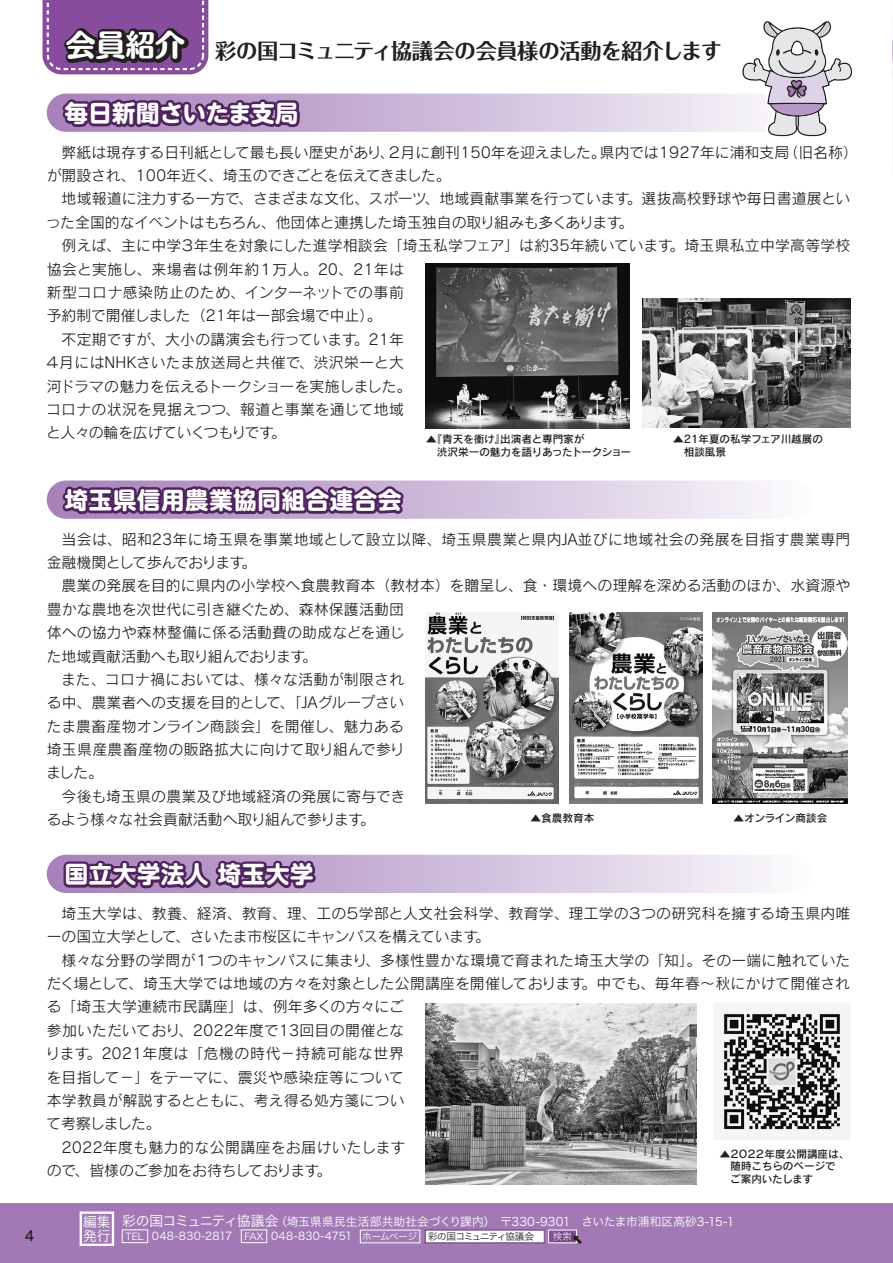
<style>
.page{position:relative;width:893px;height:1263px;background:#fff}
.page>*{position:absolute;margin:0;border:0;box-sizing:border-box;transform-origin:0 0}
.t1{font:29.7px "Humming Std E";color:#fff}
.t2{font:700 23.4px "UD Shin M Go Pro";letter-spacing:.03em;color:#fff}
.t3{font:700 23.4px "UD Shin M Go Pro";letter-spacing:.01em;color:#fff}
.t4{font:700 21.3px "Folk Pro";letter-spacing:-.025em;color:#231f20}
.t5{font:14.85px/23.4px "Rodin Pro N M";color:#231f20}
.t6{font:14.85px "Rodin Pro N M";letter-spacing:.02em;color:#231f20}
.t7{font:14.85px/23.4px "Rodin Pro N M";letter-spacing:.025em;color:#231f20}
.t8{font:14.85px "Rodin Pro N M";letter-spacing:-.04em;color:#231f20}
.t9{font:14.85px/23.4px "Rodin Pro N M";letter-spacing:.035em;color:#231f20}
.t10{font:14.85px "Rodin Pro N M";letter-spacing:-.02em;color:#231f20}
.t11{font:14.85px "Rodin Pro N M";letter-spacing:.04em;color:#231f20}
.t12{font:14.85px "Rodin Pro N M";letter-spacing:-.03em;color:#231f20}
.t13{font:14.85px "Rodin Pro N M";letter-spacing:-.05em;color:#231f20}
.t14{font:14.85px "Rodin Pro N M";letter-spacing:-.065em;color:#231f20}
.t15{font:14.85px "Rodin Pro N M";letter-spacing:-.045em;color:#231f20}
.t16{font:13.8px/13.8px "Hiragino Sans Pr 6 N W3";letter-spacing:-.06em;color:#fff}
.t17{font:13.8px "Rodin Pro N DB";color:#231f20}
.t18{font:11.7px "Hiragino Sans Pr 6 N W3";letter-spacing:.005em;color:#fff}
.t19{font:11.7px "Hiragino Sans Pr 6 N W3";letter-spacing:-.025em;color:#fff}
.t20{font:10.8px "Hiragino Sans Pr 6 N W3";letter-spacing:.015em;color:#fff}
.t21{font:10.65px/12.8px "Rodin Pro N DB";color:#231f20}
.t22{font:10.65px/12.8px "Rodin Pro N DB";letter-spacing:-.025em;color:#231f20}
.t23{font:9.6px "Hiragino Sans Pr 6 N W3";letter-spacing:-.04em;color:#fff}
.t24{font:9.6px "Hiragino Sans Pr 6 N W3";letter-spacing:-.105em;color:#231f20}
</style>
<div class="page">
<img style="left:892px;top:39px;width:1px;height:41px">
<div style="left:0;top:1203px;width:893px;height:60px;background:#a279b5"></div>
<svg style="left:47px;top:94px;width:765px;height:38px;background:#d6c7e1"></svg>
<div style="left:80px;top:1211px;width:34px;height:35px;border:2px solid #fff"></div>
<div style="left:122px;top:1229px;width:26px;height:14px;border:1px solid #fff"></div>
<div style="left:241px;top:1229px;width:26px;height:14px;border:1px solid #fff"></div>
<div style="left:360px;top:1230px;width:60px;height:13px;border:1px solid #fff"></div>
<div style="left:425px;top:1230px;width:119px;height:13px;background:#fff"></div>
<div style="left:549px;top:1230px;width:28px;height:13px;background:#874c9e"></div>
<div style="left:548px;top:1230px;width:29px;height:13px;border:1px solid #fff"></div>
<img style="left:552px;top:1231px;width:22px;height:13px">
<svg style="left:737px;top:21px;width:115px;height:116px"></svg>
<svg style="left:55px;top:93px;width:248px;height:39px;background:#7b558b"></svg>
<svg style="left:43px;top:0;width:165px;height:74px;background:#6d457c"></svg>
<svg style="left:47px;top:480px;width:765px;height:39px"></svg>
<svg style="left:58px;top:480px;width:358px;height:39px;background:#795488"></svg>
<svg style="left:47px;top:855px;width:765px;height:38px;background:#dacce3"></svg>
<svg style="left:61px;top:856px;width:257px;height:36px;background:#775086"></svg>
<img style="left:425px;top:264px;width:204px;height:164px">
<img style="left:642px;top:299px;width:208px;height:128px">
<img style="left:425px;top:612px;width:134px;height:192px">
<img style="left:570px;top:612px;width:132px;height:192px">
<img style="left:712px;top:612px;width:136px;height:192px">
<img style="left:722px;top:1013px;width:120px;height:118px">
<img style="left:425px;top:1003px;width:271px;height:181px">
<svg style="left:571px;top:1233px;width:6px;height:11px"></svg>
<h1 class="t1" style="left:66px;top:22px;width:121px">会員紹介</h1>
<h3 class="t4" style="left:215px;top:33px;width:508px">彩の国コミュニティ協議会の会員様の活動を紹介します</h3>
<h2 class="t3" style="left:65px;top:94px;width:235px">毎日新聞さいたま支局</h2>
<p class="t5" style="left:47px;top:140px;width:405px">　弊紙は現存する日刊紙として最も長い歴史があり<br>が開設され、100年近く、埼玉のできごとを伝えてきました。</p>
<p class="t5" style="left:783px;top:140px;width:76px">（旧名称(</p>
<p class="t5" style="left:380px;top:140px;width:228px">２、月に創刊150年を迎えました。</p>
<p class="t5" style="left:600px;top:140px;width:191px">県内では1927年に浦和支局</p>
<p class="t5" style="left:47px;top:187px;width:382px">　地域報道に注力する一方で、さまざまな文化、スポーツ</p>
<p class="t5" style="left:424px;top:187px;width:207px">、地域貢献事業を行っています</p>
<p class="t5" style="left:627px;top:187px;width:225px">。選抜高校野球や毎日書道展とい</p>
<p class="t8" style="left:46px;top:213px;width:577px">った全国的なイベントはもちろん、他団体と連携した埼玉独自の取り組みも多くあります</p>
<p class="t5" style="left:619px;top:210px;width:16px">。</p>
<p class="t5" style="left:47px;top:233px;width:627px">　例えば、主に中学３年生を対象にした進学相談会「埼玉私学フェア」は約35年続いています</p>
<p class="t11" style="left:47px;top:259px;width:359px">協会と実施し、来場者は例年約１万人。20、21年は</p>
<p class="t9" style="left:47px;top:280px;width:359px">新型コロナ感染防止のため、インターネットでの事前</p>
<p class="t5" style="left:47px;top:304px;width:336px">予約制で開催しました（21年は一部会場で中止。(</p>
<p class="t5" style="left:354px;top:327px;width:52px">。21年</p>
<p class="t5" style="left:670px;top:233px;width:182px">。埼玉県私立中学高等学校</p>
<p class="t5" style="left:47px;top:327px;width:311px">　不定期ですが、大小の講演会も行っています</p>
<p class="t5" style="left:45px;top:350px;width:360px">４月にはＮＨＫさいたま放送局と共催で、渋沢栄一と大</p>
<p class="t5" style="left:47px;top:374px;width:366px">河ドラマの魅力を伝えるトークショーを実施しました。</p>
<p class="t7" style="left:46px;top:397px;width:359px">コロナの状況を見据えつつ、報道と事業を通じて地域</p>
<p class="t5" style="left:271px;top:420px;width:16px">。</p>
<p class="t8" style="left:46px;top:423px;width:229px">と人々の輪を広げていくつもりです</p>
<p class="t21" style="left:500px;top:432px;width:86px">出演者と専門家が</p>
<p class="t22" style="left:426px;top:432px;width:207px">▲『青天を衝け』<br>　渋沢栄一の魅力を語りあったトークショー</p>
<p class="t21" style="left:673px;top:432px;width:152px">▲21年夏の私学フェア川越展の　相談風景</p>
<h2 class="t2" style="left:65px;top:481px;width:338px">埼玉県信用農業協同組合連合会</h2>
<p class="t7" style="left:241px;top:527px;width:610px;text-indent:-195px">　当会は、昭和23年に埼玉県を事業地域として設立以降、埼玉県農業と県内ＪＡ並びに地域社会の発展を目指す農業専門。</p>
<p class="t13" style="left:47px;top:553px;width:199px">金融機関として歩んでおります</p>
<p class="t5" style="left:47px;top:574px;width:805px">　農業の発展を目的に県内の小学校へ食農教育本（教材本）を贈呈し、食・環境への理解を深める活動のほか、水資源や</p>
<p class="t5" style="left:47px;top:597px;width:359px">豊かな農地を次世代に引き継ぐため、森林保護活動団</p>
<p class="t5" style="left:47px;top:620px;width:359px">体への協力や森林整備に係る活動費の助成などを通じ</p>
<p class="t5" style="left:302px;top:644px;width:16px">。</p>
<p class="t10" style="left:47px;top:646px;width:260px">た地域貢献活動へも取り組んでおります</p>
<p class="t6" style="left:47px;top:670px;width:359px">　また、コロナ禍においては、様々な活動が制限され</p>
<p class="t14" style="left:297px;top:693px;width:108px">ＪＡグループさい</p>
<p class="t5" style="left:47px;top:690px;width:256px">る中、農業者への支援を目的として、「</p>
<p class="t6" style="left:47px;top:716px;width:359px">たま農畜産物オンライン商談会」を開催し、魅力ある</p>
<p class="t6" style="left:47px;top:740px;width:360px">埼玉県産農畜産物の販路拡大に向けて取り組んで参り</p>
<p class="t5" style="left:46px;top:761px;width:58px">ました。</p>
<p class="t5" style="left:47px;top:784px;width:360px">　今後も埼玉県の農業及び地域経済の発展に寄与でき</p>
<p class="t5" style="left:360px;top:807px;width:16px">。</p>
<p class="t21" style="left:531px;top:811px;width:65px">▲食農教育本</p>
<p class="t21" style="left:733px;top:811px;width:96px">▲オンライン商談会</p>
<p class="t10" style="left:47px;top:810px;width:318px">るよう様々な社会貢献活動へ取り組んで参ります</p>
<p class="t17" style="left:25px;top:1227px;width:11px">4</p>
<h2 class="t2" style="left:65px;top:855px;width:250px">国立大学法人埼玉大学</h2>
<p class="t5" style="left:475px;top:901px;width:377px;text-indent:-428px">　埼玉大学は、教養、経済、教育、理、工の５学部と人文社会科学、教育学、理工学の３つの研究科を擁する埼玉県内唯。</p>
<p class="t5" style="left:365px;top:924px;width:487px;text-indent:-318px">一の国立大学として、さいたま市桜区にキャンパスを構えています<br>、多様性豊かな環境で育まれた埼玉大学の「知」。その一端に触れていた</p>
<p class="t5" style="left:47px;top:948px;width:322px">　様々な分野の学問が１つのキャンパスに集まり</p>
<p class="t5" style="left:47px;top:971px;width:539px">だく場として、埼玉大学では地域の方々を対象とした公開講座を開催しております</p>
<p class="t6" style="left:47px;top:997px;width:359px">る「埼玉大学連続市民講座」は、例年多くの方々にご</p>
<p class="t5" style="left:178px;top:1018px;width:228px">、2022年度で13回目の開催とな</p>
<p class="t5" style="left:582px;top:971px;width:270px">。中でも、毎年春～秋にかけて開催され</p>
<p class="t9" style="left:86px;top:1018px;width:319px;text-indent:-40px">参加いただいており<br>。2021年度は「危機の時代－持続可能な世界</p>
<p class="t5" style="left:45px;top:1041px;width:45px">ります</p>
<p class="t5" style="left:47px;top:1065px;width:359px">を目指して－」をテーマに、震災や感染症等について</p>
<p class="t6" style="left:47px;top:1091px;width:359px">本学教員が解説するとともに、考え得る処方箋につい</p>
<p class="t15" style="left:46px;top:1114px;width:116px">て考察しました。</p>
<p class="t6" style="left:47px;top:1137px;width:360px">　2022年度も魅力的な公開講座をお届けいたします</p>
<p class="t5" style="left:316px;top:1158px;width:16px">。</p>
<p class="t21" style="left:720px;top:1147px;width:131px">▲２０２２年度公開講座は、　随時こちらのページで<br>　ご案内いたします</p>
<p class="t12" style="left:47px;top:1161px;width:274px">ので、皆様のご参加をお待ちしております</p>
<p class="t16" style="left:122px;top:1213px;width:158px">彩の国コミュニティ協議会</p>
<p class="t16" style="left:83px;top:1214px;width:29px">編集発行</p>
<p class="t19" style="left:582px;top:1211px;width:154px">さいたま市浦和区高砂3-15-1</p>
<p class="t18" style="left:275px;top:1211px;width:297px">（埼玉県県民生活部共助社会づくり課内）〒330-9301</p>
<p class="t23" style="left:362px;top:1228px;width:56px">ホームページ</p>
<p class="t23" style="left:126px;top:1228px;width:20px">TEL</p>
<p class="t20" style="left:271px;top:1227px;width:83px">048-830-4751</p>
<p class="t20" style="left:152px;top:1227px;width:82px">048-830-2817</p>
<p class="t24" style="left:428px;top:1228px;width:108px">彩の国コミュニティ協議会</p>
<p class="t23" style="left:553px;top:1228px;width:21px">検索</p>
<p class="t23" style="left:244px;top:1228px;width:21px">FAX</p>
</div>
